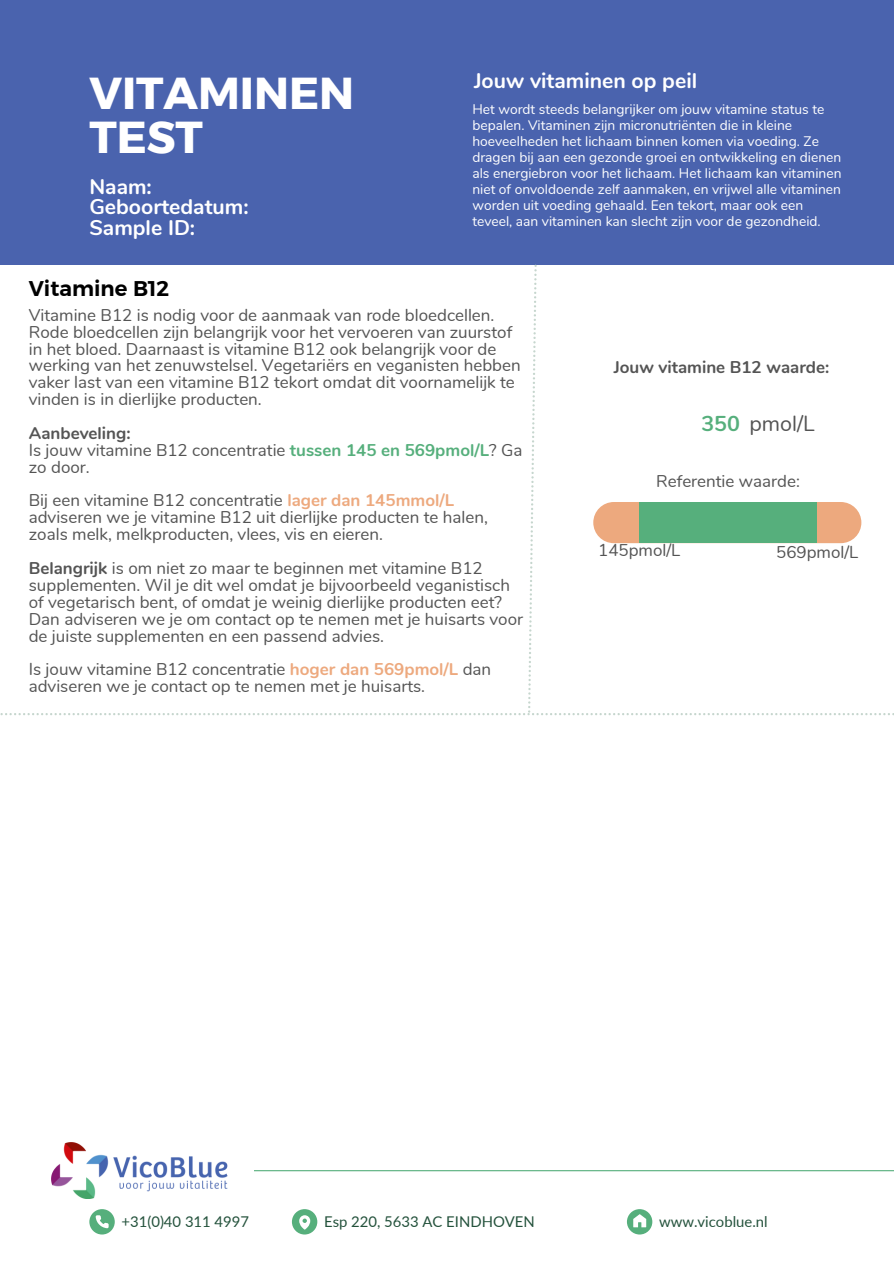
<style>
.page{position:relative;width:894px;height:1264px;background:#fff}
.page>*{position:absolute;margin:0;border:0;box-sizing:border-box;transform-origin:0 0}
.t1{font:44.55px/44.5px "Kief Montaser Bold";color:#fff}
.t2{font:21.45px "Nunito";color:#545454}
.t3{font:700 21.15px/20.2px "Nunito";color:#fff}
.t4{font:700 21.15px "Kief Montaser Semi";color:#000}
.t5{font:16.95px/16.8px "Nunito";color:#545454}
.t6{font:700 16.95px "Nunito";color:#545454}
.t7{font:14.85px "Lato";color:#24523c}
.t8{font:13.8px/15.9px "Nunito";color:#fff}
.s1{font-weight:700}
.s2{font-weight:700;color:#56af7c}
.s3{font-weight:700;color:#eda97e}
</style>
<div class="page">
<div style="left:0;top:0;width:893px;height:265px;background:#4a63ae"></div>
<svg style="left:292px;top:1209px;width:25px;height:25px"></svg>
<svg style="left:627px;top:1209px;width:25px;height:25px"></svg>
<hr style="left:254px;top:1170px;width:639px;height:1px;background:#56af7c">
<svg style="left:89px;top:1209px;width:26px;height:25px"></svg>
<img style="left:52px;top:1142px;width:175px;height:56px">
<svg style="left:0;top:265px;width:893px;height:450px"></svg>
<div style="left:593px;top:502px;width:268px;height:41px;background:#eda97e;border-radius:21px"></div>
<div style="left:639px;top:502px;width:177px;height:41px;background:#56af7c"></div>
<h2 class="t1" style="left:89px;top:70px;width:266px">VITAMINEN<br>TEST</h2>
<h2 class="t3" style="left:474px;top:71px;width:224px">Jouw vitaminen op peil</h2>
<p class="t8" style="left:472px;top:102px;width:370px">Het wordt steeds belangrijker om jouw vitamine status te bepalen. Vitaminen zijn micronutriënten die in kleine hoeveelheden het lichaam binnen komen via voeding. Ze dragen bij aan een gezonde groei en ontwikkeling en dienen als energiebron voor het lichaam. Het lichaam kan vitaminen niet of onvoldoende zelf aanmaken, en vrijwel alle vitaminen worden uit voeding gehaald. Een tekort, maar ook een teveel, aan vitaminen kan slecht zijn voor de gezondheid.</p>
<h5 class="t3" style="left:89px;top:177px;width:161px">Naam:<br>Geboortedatum:<br>Sample ID:</h5>
<h5 class="t4" style="left:29px;top:276px;width:142px">Vitamine B12</h5>
<h5 class="t5" style="left:29px;top:307px;width:493px">Vitamine B12 is nodig voor de aanmaak van rode bloedcellen.<br>Rode bloedcellen zijn belangrijk voor het vervoeren van zuurstof in het bloed. Daarnaast is vitamine B12 ook belangrijk voor de werking van het zenuwstelsel. Vegetariërs en veganisten hebben vaker last van een vitamine B12 tekort omdat dit voornamelijk te vinden is in dierlijke producten.</h5>
<h4 class="t5" style="left:29px;top:425px;width:495px"><span class="s1">Aanbeveling:<br></span>Is jouw vitamine B12 concentratie <span class="s2">tussen 145 en 569pmol/L</span>? Ga zo door.</h4>
<h3 class="t5" style="left:29px;top:492px;width:460px">Bij een vitamine B12 concentratie <span class="s3">lager dan 145mmol/L </span>adviseren we je vitamine B12 uit dierlijke producten te halen, zoals melk, melkproducten, vlees, vis en eieren.</h3>
<h2 class="t5" style="left:29px;top:560px;width:495px"><span class="s1">Belangrijk</span> is om niet zo maar te beginnen met vitamine B12 supplementen. Wil je dit wel omdat je bijvoorbeeld veganistisch of vegetarisch bent, of omdat je weinig dierlijke producten eet?<br>Dan adviseren we je om contact op te nemen met je huisarts voor de juiste supplementen en een passend advies.</h2>
<h5 class="t5" style="left:29px;top:661px;width:464px">Is jouw vitamine B12 concentratie <span class="s3">hoger dan 569pmol/L</span> dan adviseren we je contact op te nemen met je huisarts.</h5>
<h5 class="t6" style="left:613px;top:356px;width:217px">Jouw vitamine B12 waarde:</h5>
<p class="t2" style="left:701px;top:409px;width:115px"><span class="s2">350</span> pmol/L</p>
<h5 class="t5" style="left:656px;top:473px;width:145px">Referentie waarde:</h5>
<p class="t5" style="left:598px;top:542px;width:84px">145pmol/L</p>
<p class="t5" style="left:776px;top:543px;width:84px">569pmol/L</p>
<h5 class="t7" style="left:121px;top:1212px;width:129px">+31(0)40 311 4997</h5>
<h5 class="t7" style="left:324px;top:1212px;width:212px">Esp 220, 5633 AC EINDHOVEN</h5>
<h2 class="t7" style="left:659px;top:1212px;width:110px">www.vicoblue.nl</h2>
</div>
